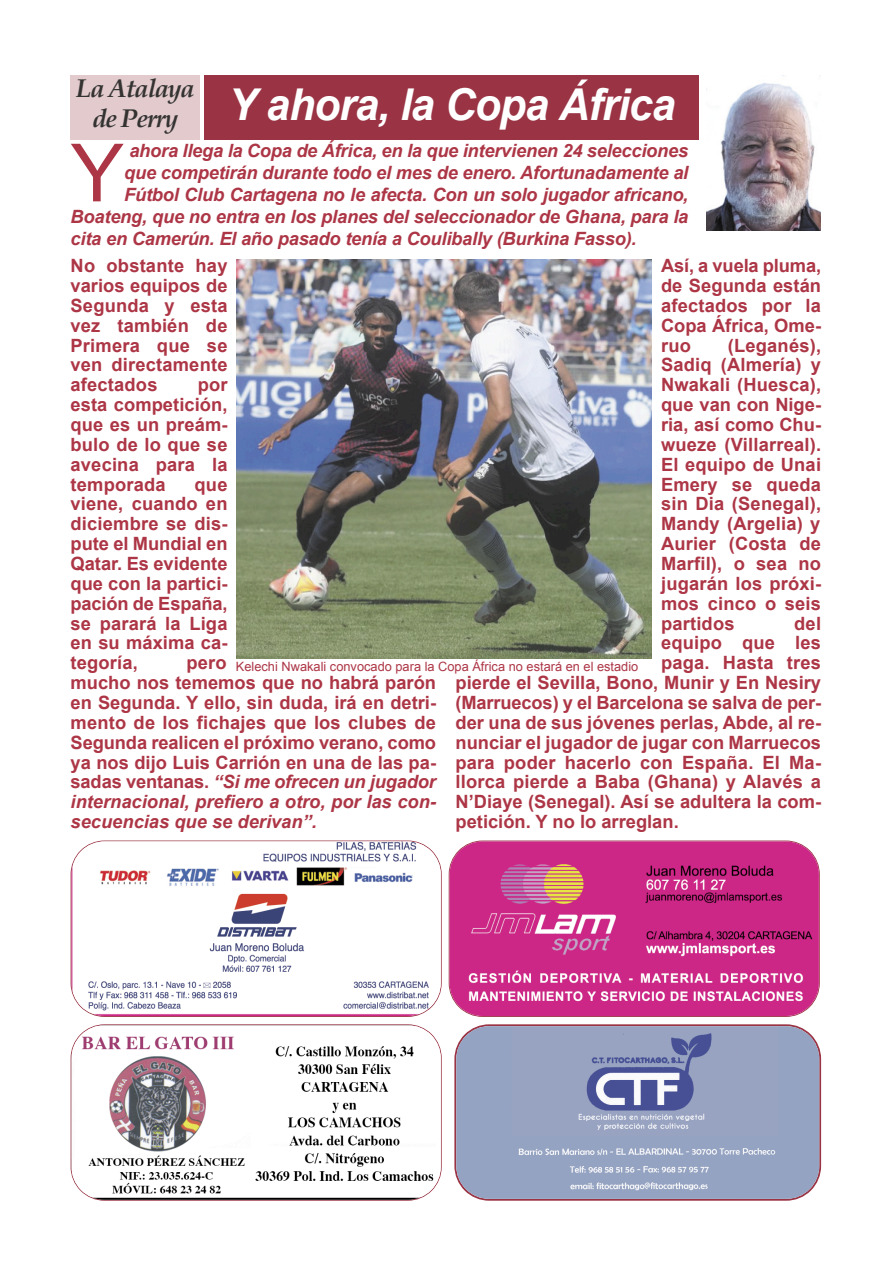
<style>
.page{position:relative;width:893px;height:1263px;background:#fff}
.page>*{position:absolute;margin:0;border:0;box-sizing:border-box;transform-origin:0 0}
.t1{font:80.4px "Arial";color:#ad3646}
.t2{font:italic 700 43.95px "Arial";letter-spacing:-.02em;color:#fff}
.t3{font:italic 700 25.65px/29.2px "Book Antiqua";letter-spacing:-.05em;color:#343332;text-align:center}
.t4{font:700 18.3px/19.8px "Arial";color:#ad3646;text-align:justify}
.t5{font:italic 700 18.3px "Arial";letter-spacing:-.01em;color:#ad3646}
.t6{font:12.75px "Arial";color:#ad3646}
.s1{font-style:italic}
</style>
<div class="page">
<div style="left:71px;top:75px;width:129px;height:65px;background:#e2cacd"></div>
<img style="left:706px;top:75px;width:114px;height:156px">
<div style="left:204px;top:75px;width:495px;height:65px;background:#9a3444"></div>
<img style="left:237px;top:259px;width:415px;height:399px">
<img style="left:71px;top:1025px;width:370px;height:174px">
<img style="left:71px;top:841px;width:370px;height:175px">
<img style="left:449px;top:841px;width:369px;height:174px">
<svg style="left:454px;top:1024px;width:367px;height:177px"></svg>
<img style="left:456px;top:1027px;width:363px;height:172px">
<h3 class="t3" style="left:76px;top:75px;width:120px">La Atalaya de Perry</h3>
<h1 class="t1" style="left:71px;top:129px;width:55px">Y</h1>
<p class="t5" style="left:129px;top:141px;width:560px">ahora llega la Copa de África, en la que intervienen 24 selecciones</p>
<h2 class="t2" style="left:228px;top:80px;width:448px">Y ahora, la Copa África</h2>
<p class="t5" style="left:124px;top:163px;width:565px">que competirán durante todo el mes de enero. Afortunadamente al</p>
<p class="t5" style="left:124px;top:185px;width:565px">Fútbol Club Cartagena no le afecta. Con un solo jugador africano,</p>
<p class="t5" style="left:71px;top:207px;width:619px">Boateng, que no entra en los planes del seleccionador de Ghana, para la</p>
<p class="t5" style="left:71px;top:229px;width:567px">cita en Camerún. El año pasado tenía a Coulibally (Burkina Fasso).</p>
<p class="t4" style="left:661px;top:256px;width:161px">Así, a vuela pluma, de Segunda están afectados por la Copa África, Ome&shy;ruo</p>
<p class="t4" style="left:71px;top:256px;width:158px">No obstante hay varios equipos de Segunda y esta vez también de Primera que se ven directamente afectados</p>
<p class="t4" style="left:661px;top:335px;width:161px;text-indent:67px">(Leganés), Sadiq (Almería) y Nwakali (Huesca), que van con Nige&shy;ria, así como Chu&shy;wueze (Villarreal).<br>El equipo de Unai Emery se queda sin Dia (Senegal), Mandy (Argelia) y Aurier (Costa de Marfil), o sea no jugarán los próxi&shy;mos cinco o seis partidos</p>
<p class="t4" style="left:71px;top:375px;width:158px;text-indent:127px">por esta competición, que es un preám&shy;bulo de lo que se avecina para la temporada</p>
<p class="t4" style="left:71px;top:474px;width:158px;text-indent:124px">que viene, cuando en diciembre se dis&shy;pute el Mundial en Qatar. Es evidente que con la partici&shy;pación de España, se parará la Liga en su máxima ca&shy;tegoría,</p>
<p class="t4" style="left:794px;top:613px;width:28px">del</p>
<p class="t4" style="left:661px;top:633px;width:161px">equipo que les</p>
<p class="t4" style="left:661px;top:653px;width:161px">paga. Hasta tres</p>
<p class="t4" style="left:455px;top:673px;width:367px">pierde el Sevilla, Bono, Munir y En Nesiry</p>
<p class="t4" style="left:455px;top:693px;width:367px">(Marruecos) y el Barcelona se salva de per-</p>
<p class="t4" style="left:455px;top:713px;width:367px">der una de sus jóvenes perlas, Abde, al re-</p>
<p class="t4" style="left:455px;top:732px;width:367px">nunciar el jugador de jugar con Marruecos</p>
<p class="t4" style="left:455px;top:752px;width:367px">para poder hacerlo con España. El Ma-</p>
<p class="t4" style="left:455px;top:772px;width:367px">llorca pierde a Baba (Ghana) y Alavés a</p>
<p class="t4" style="left:455px;top:792px;width:367px">N’Diaye (Senegal). Así se adultera la com-</p>
<p class="t4" style="left:455px;top:812px;width:225px">petición. Y no lo arreglan.</p>
<p class="t6" style="left:236px;top:659px;width:404px">Kelechi Nwakali convocado para la Copa África no estará en el estadio</p>
<p class="t4" style="left:71px;top:653px;width:367px;text-align:left;text-indent:116px">pero<br>mucho nos tememos que no habrá parón en Segunda. Y ello, sin duda, irá en detri&shy;mento de los fichajes que los clubes de Segunda realicen el próximo verano, como ya nos dijo Luis Carrión en una de las pa&shy;sadas ventanas. <span class="s1">“Si me ofrecen un jugador internacional, prefiero a otro, por las con&shy;secuencias que se derivan”.</span></p>
</div>
